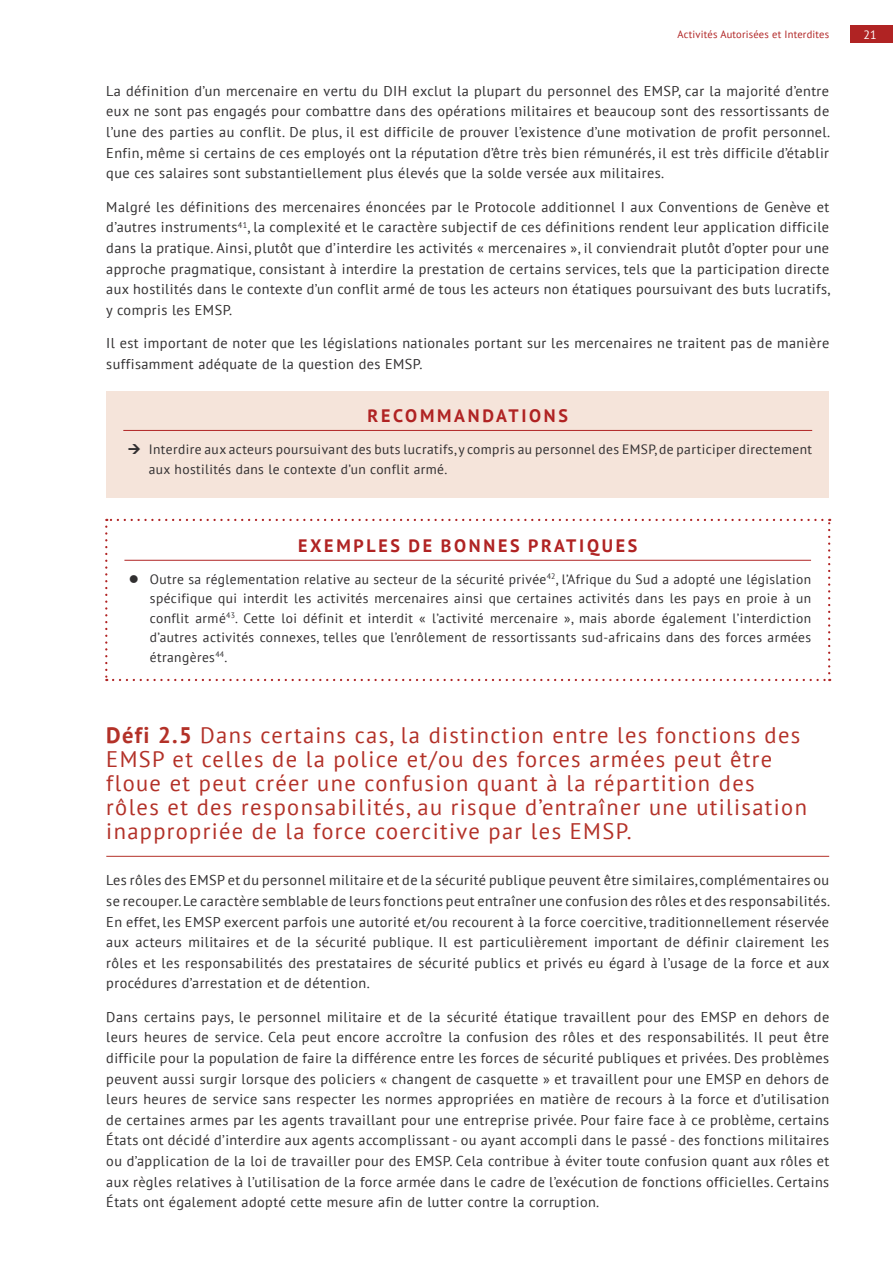
<style>
.page{position:relative;width:893px;height:1263px;background:#fff}
.page>*{position:absolute;margin:0;border:0;box-sizing:border-box;transform-origin:0 0}
.heading_2__challenge{font:22.5px/24px "PT Sans";letter-spacing:.06em;color:#b33128}
.Body___box_head{font:700 18px "PT Sans";letter-spacing:.15em;color:#b02323}
.Body{font:14.25px/20.5px "PT Sans";letter-spacing:.03em;color:#312f30;text-align:justify}
.t1{font:13.5px/19.5px "PT Sans";letter-spacing:.03em;color:#312f30}
.t2{font:12px "PT Sans";color:#fff}
.t3{font:10.5px "PT Sans";letter-spacing:.02em;color:#b02323}
.s1{font-weight:700}
</style>
<div class="page">
<div style="left:850px;top:26px;width:43px;height:17px;background:#b02323"></div>
<hr style="left:106px;top:856px;width:723px;height:1px;background:#b33128">
<div style="left:106px;top:391px;width:723px;height:106px;background:#f5e4da"></div>
<hr style="left:123px;top:430px;width:689px;height:1px;background:#b02323">
<hr style="left:124px;top:560px;width:687px;height:1px;background:#b02323">
<svg style="left:105px;top:527px;width:2px;height:154px"></svg>
<svg style="left:113px;top:679px;width:717px;height:2px"></svg>
<svg style="left:828px;top:519px;width:2px;height:154px"></svg>
<svg style="left:106px;top:519px;width:716px;height:2px"></svg>
<p class="t3" style="left:678px;top:28px;width:153px">Activités Autorisées et Interdites</p>
<p class="t2" style="left:863px;top:27px;width:15px">21</p>
<p class="Body" style="left:106px;top:80px;width:725px">La définition d’un mercenaire en vertu du DIH exclut la plupart du personnel des EMSP, car la majorité d’entre eux ne sont pas engagés pour combattre dans des opérations militaires et beaucoup sont des ressortissants de l’une des parties au conflit. De plus, il est difficile de prouver l’existence d’une motivation de profit personnel.<br>Enfin, même si certains de ces employés ont la réputation d’être très bien rémunérés, il est très difficile d’établir que ces salaires sont substantiellement plus élevés que la solde versée aux militaires.</p>
<p class="Body" style="left:106px;top:196px;width:725px">Malgré les définitions des mercenaires énoncées par le Protocole additionnel I aux Conventions de Genève et d’autres instruments<sup>41</sup>, la complexité et le caractère subjectif de ces définitions rendent leur application difficile dans la pratique. Ainsi, plutôt que d’interdire les activités « mercenaires », il conviendrait plutôt d’opter pour une approche pragmatique, consistant à interdire la prestation de certains services, tels que la participation directe aux hostilités dans le contexte d’un conflit armé de tous les acteurs non étatiques poursuivant des buts lucratifs, y compris les EMSP.</p>
<p class="Body" style="left:106px;top:332px;width:724px">Il est important de noter que les législations nationales portant sur les mercenaires ne traitent pas de manière suffisamment adéquate de la question des EMSP.</p>
<p class="Body___box_head" style="left:367px;top:403px;width:202px">RECOMMANDATIONS</p>
<p class="t1" style="left:149px;top:439px;width:665px">Interdire aux acteurs poursuivant des buts lucratifs, y compris au personnel des EMSP, de participer directement aux hostilités dans le contexte d’un conflit armé.</p>
<p class="Body___box_head" style="left:298px;top:533px;width:341px">EXEMPLES DE BONNES PRATIQUES</p>
<p class="t1" style="left:150px;top:569px;width:663px;text-align:justify;text-indent:-21px">● Outre sa réglementation relative au secteur de la sécurité privée<sup>42</sup>, l’Afrique du Sud a adopté une législation spécifique qui interdit les activités mercenaires ainsi que certaines activités dans les pays en proie à un conflit armé<sup>43</sup>. Cette loi définit et interdit « l’activité mercenaire », mais aborde également l’interdiction d’autres activités connexes, telles que l’enrôlement de ressortissants sud-africains dans des forces armées étrangères<sup>44</sup>.</p>
<p class="heading_2__challenge" style="left:106px;top:723px;width:702px"><span class="s1">Défi 2.5</span> Dans certains cas, la distinction entre les fonctions des EMSP et celles de la police et/ou des forces armées peut être floue et peut créer une confusion quant à la répartition des rôles et des responsabilités, au risque d’entraîner une utilisation inappropriée de la force coercitive par les EMSP.</p>
<p class="Body" style="left:106px;top:870px;width:725px">Les rôles des EMSP et du personnel militaire et de la sécurité publique peuvent être similaires, complémentaires ou se recouper. Le caractère semblable de leurs fonctions peut entraîner une confusion des rôles et des responsabilités.<br>En effet, les EMSP exercent parfois une autorité et/ou recourent à la force coercitive, traditionnellement réservée aux acteurs militaires et de la sécurité publique. Il est particulièrement important de définir clairement les rôles et les responsabilités des prestataires de sécurité publics et privés eu égard à l’usage de la force et aux procédures d’arrestation et de détention.</p>
<p class="Body" style="left:106px;top:1006px;width:724px">Dans certains pays, le personnel militaire et de la sécurité étatique travaillent pour des EMSP en dehors de leurs heures de service. Cela peut encore accroître la confusion des rôles et des responsabilités. Il peut être difficile pour la population de faire la différence entre les forces de sécurité publiques et privées. Des problèmes peuvent aussi surgir lorsque des policiers « changent de casquette » et travaillent pour une EMSP en dehors de leurs heures de service sans respecter les normes appropriées en matière de recours à la force et d’utilisation de certaines armes par les agents travaillant pour une entreprise privée. Pour faire face à ce problème, certains États ont décidé d’interdire aux agents accomplissant - ou ayant accompli dans le passé - des fonctions militaires ou d’application de la loi de travailler pour des EMSP. Cela contribue à éviter toute confusion quant aux rôles et aux règles relatives à l’utilisation de la force armée dans le cadre de l’exécution de fonctions officielles. Certains États ont également adopté cette mesure afin de lutter contre la corruption.</p>
</div>
